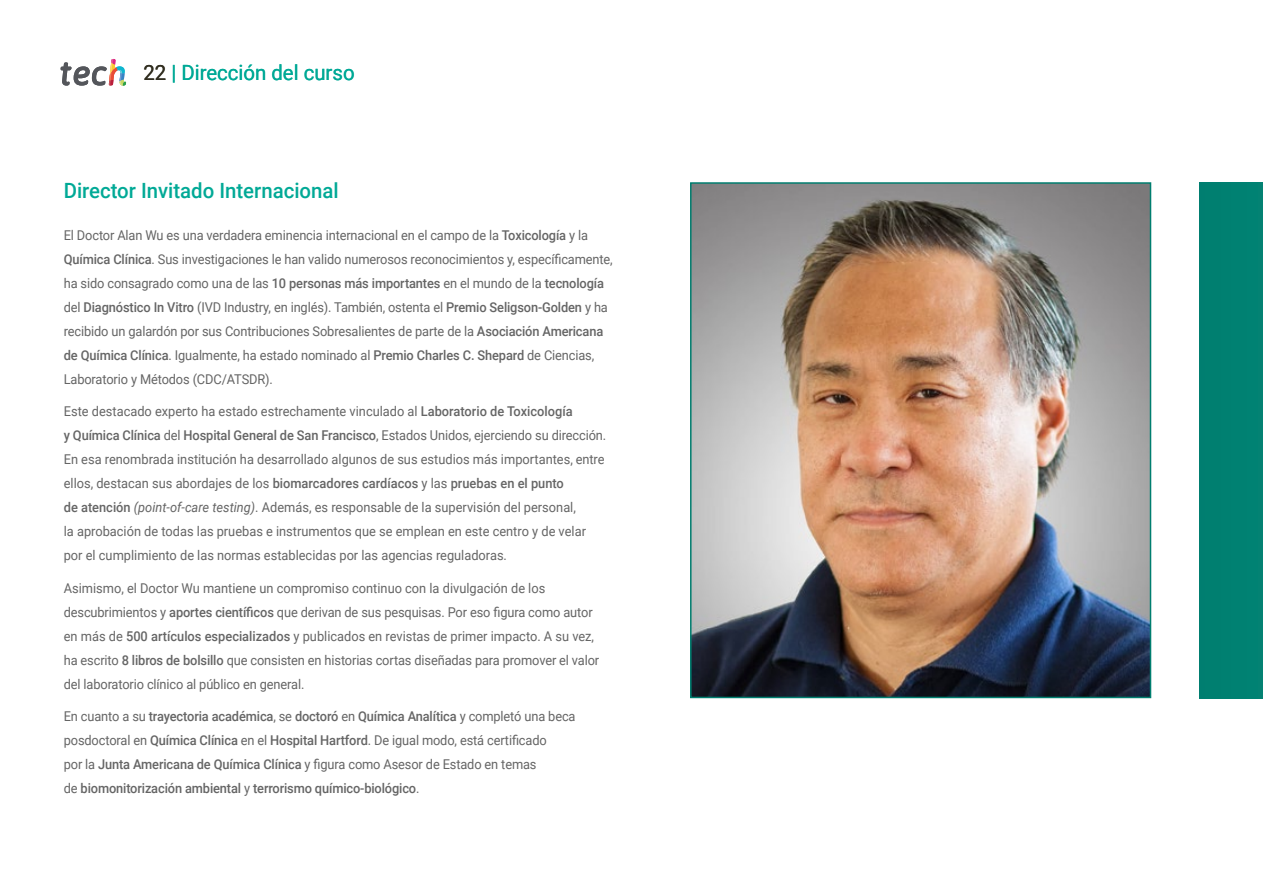
<style>
.page{position:relative;width:1263px;height:893px;background:#fff}
.page>*{position:absolute;margin:0;border:0;box-sizing:border-box;transform-origin:0 0}
.t1{font:500 21px "Roboto";color:#00a996}
.t2{font:21px "Roboto";color:#00a996}
.t3{font:13.5px/24px "Roboto";letter-spacing:-.01em;color:#656565;scale:.95 1}
.t4{font:500 13.5px/24px "Roboto";letter-spacing:-.01em;color:#656565;scale:.95 1}
.s1{color:#312e20}
.s2{font-weight:500}
.s3{font-style:italic}
.s4{font-weight:400}
</style>
<div class="page">
<div style="left:1199px;top:182px;width:64px;height:516px;background:#008071"></div>
<img style="left:693px;top:185px;width:455px;height:510px">
<div style="left:690px;top:182px;width:461px;height:516px;border:2px solid #007e6f"></div>
<svg style="left:61px;top:59px;width:65px;height:27px"></svg>
<h1 class="t2" style="left:144px;top:57px;width:213px"><span class="s1">22</span> | Dirección del curso</h1>
<h1 class="t1" style="left:64px;top:176px;width:276px">Director Invitado Internacional</h1>
<p class="t3" style="left:64px;top:222px;width:579px">El Doctor Alan Wu es una verdadera eminencia internacional en el campo de la <span class="s2">Toxicología</span> y la <span class="s2">Química Clínica</span>. Sus investigaciones le han valido numerosos reconocimientos y, específicamente, ha sido consagrado como una de las <span class="s2">10 personas más importantes</span> en el mundo de la <span class="s2">tecnología </span>del <span class="s2">Diagnóstico In Vitro</span> (IVD Industry, en inglés). También, ostenta el <span class="s2">Premio Seligson-Golden</span> y ha recibido un galardón por sus Contribuciones Sobresalientes de parte de la <span class="s2">Asociación Americana de Química Clínica</span>. Igualmente, ha estado nominado al <span class="s2">Premio Charles C. Shepard</span> de Ciencias, Laboratorio y Métodos (CDC/ATSDR).</p>
<p class="t3" style="left:64px;top:399px;width:572px">Este destacado experto ha estado estrechamente vinculado al <span class="s2">Laboratorio de Toxicología<br>y Química Clínica</span> del <span class="s2">Hospital General de San Francisco</span>, Estados Unidos, ejerciendo su dirección.<br>En esa renombrada institución ha desarrollado algunos de sus estudios más importantes, entre ellos, destacan sus abordajes de los <span class="s2">biomarcadores cardíacos</span> y las <span class="s2">pruebas en el punto<br>de atención</span> <span class="s3">(point-of-care testing)</span>. Además, es responsable de la supervisión del personal,<br>la aprobación de todas las pruebas e instrumentos que se emplean en este centro y de velar por el cumplimiento de las normas establecidas por las agencias reguladoras.</p>
<p class="t3" style="left:64px;top:575px;width:565px">Asimismo, el Doctor Wu mantiene un compromiso continuo con la divulgación de los descubrimientos y <span class="s2">aportes científicos</span> que derivan de sus pesquisas. Por eso figura como autor en más de <span class="s2">500 artículos especializados</span> y publicados en revistas de primer impacto. A su vez, ha escrito <span class="s2">8 libros de bolsillo</span> que consisten en historias cortas diseñadas para promover el valor del laboratorio clínico al público en general.</p>
<p class="t4" style="left:64px;top:704px;width:540px"><span class="s4">En cuanto a su</span> trayectoria académica<span class="s4">, se</span> doctoró <span class="s4">en</span> Química Analítica <span class="s4">y completó una beca posdoctoral en</span> Química Clínica <span class="s4">en el</span> Hospital Hartford<span class="s4">. De igual modo, está certificado<br>por la</span> Junta Americana de Química Clínica <span class="s4">y figura como Asesor de Estado en temas<br>de</span> biomonitorización ambiental <span class="s4">y</span> terrorismo químico-biológico<span class="s4">.</span></p>
</div>
